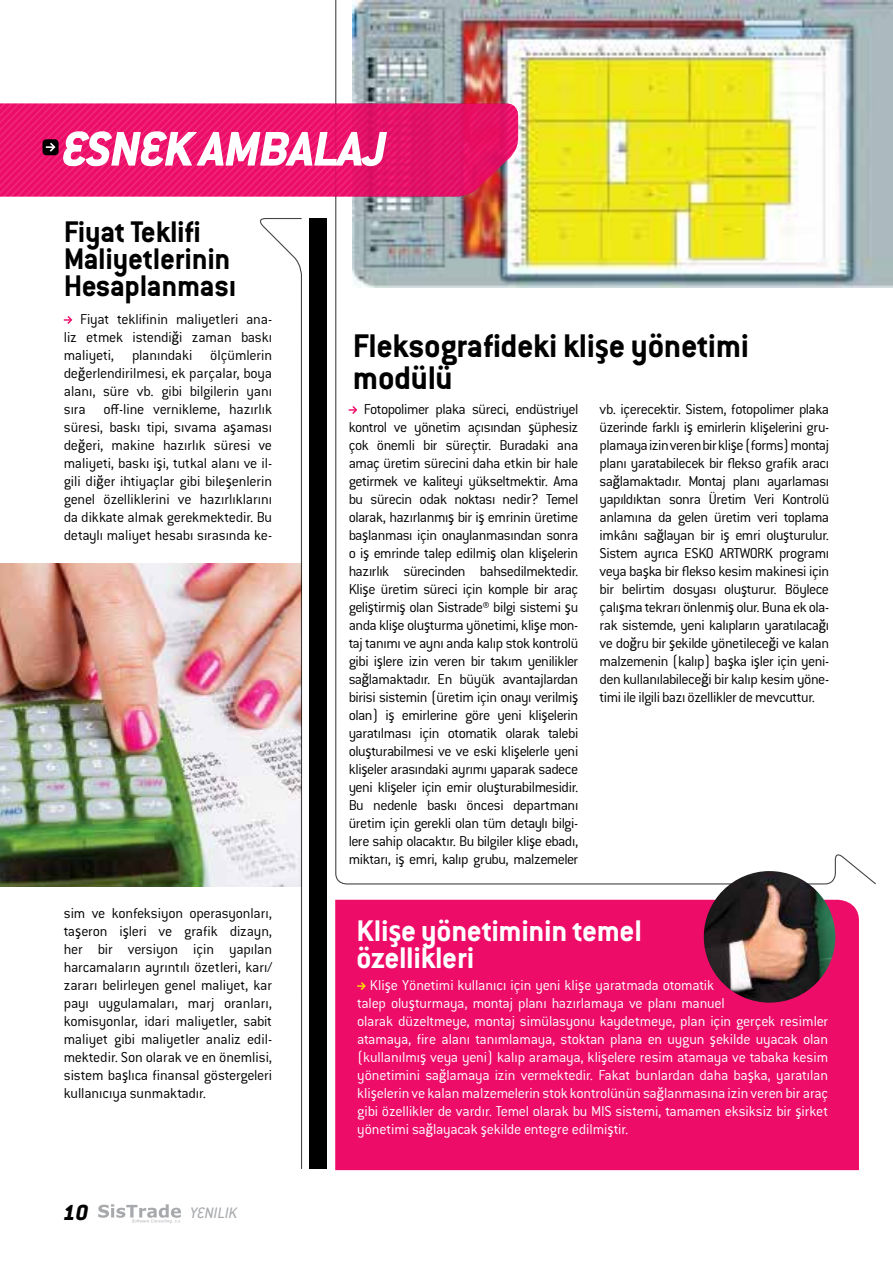
<style>
.page{position:relative;width:893px;height:1263px;background:#fff}
.page>*{position:absolute;margin:0;border:0;box-sizing:border-box;transform-origin:0 0}
.t1{font:italic 800 53.4px "Conduit ITC Std";letter-spacing:-.02em;color:#fff}
.t2{font:700 36px/31.5px "Conduit ITC Std";letter-spacing:-.01em;color:#000}
.t3{font:700 32.7px/27px "Conduit ITC Std";letter-spacing:-.01em;color:#000}
.t4{font:700 32.7px/27px "Conduit ITC Std";letter-spacing:-.01em;color:#fff}
.t5{font:italic 800 24px "Conduit ITC Std";color:#000}
.t6{font:italic 16.65px "Conduit ITC Std";color:#a7a9ac}
.t7{font:300 15.75px/18px "Conduit ITC Std";letter-spacing:-.02em;color:#000;text-align:justify}
.t8{font:300 15.75px/18px "Conduit ITC Std";letter-spacing:-.015em;color:#fff}
.s1{font-family:"Calibri";font-weight:400}
.s2{font-family:"Calibri"}
</style>
<div class="page">
<svg style="left:98px;top:1204px;width:83px;height:19px"></svg>
<img style="left:0;top:563px;width:258px;height:323px">
<div style="left:335px;top:900px;width:524px;height:270px;background:#ed0d69"></div>
<svg style="left:357px;top:980px;width:10px;height:12px"></svg>
<div style="left:310px;top:219px;width:17px;height:950px;background:#000"></div>
<svg style="left:258px;top:218px;width:45px;height:951px"></svg>
<svg style="left:64px;top:316px;width:9px;height:8px"></svg>
<svg style="left:335px;top:0;width:542px;height:885px"></svg>
<svg style="left:0;top:104px;width:518px;height:92px;background:#e8176c"></svg>
<svg style="left:349px;top:404px;width:9px;height:12px"></svg>
<img style="left:704px;top:871px;width:131px;height:132px;border-radius:66px">
<h1 class="t1" style="left:62px;top:117px;width:326px">ESNEK AMBALAJ</h1>
<h3 class="t3" style="left:64px;top:217px;width:174px">Fiyat Teklifi<br>Maliyetlerinin<br>Hesaplanması</h3>
<p class="t7" style="left:64px;top:310px;width:210px;text-indent:16px">Fiyat teklifinin maliyetleri ana&shy;liz etmek istendi<span class="s1">ğ</span>i zaman baskı maliyeti, planındaki ölçümlerin de<span class="s1">ğ</span>erlendirilmesi, ek parçalar, boya alanı, süre vb. gibi bilgilerin yanı sıra off-line vernikleme, hazırlık süresi, baskı tipi, sıvama a<span class="s1">ş</span>aması de<span class="s1">ğ</span>eri, makine hazırlık süresi ve maliyeti, baskı i<span class="s1">ş</span>i, tutkal alanı ve il&shy;gili di<span class="s1">ğ</span>er ihtiyaçlar gibi bile<span class="s1">ş</span>enlerin genel özelliklerini ve hazırlıklarını da dikkate almak gerekmektedir. Bu detaylı maliyet hesabı sırasında ke-</p>
<h2 class="t2" style="left:353px;top:329px;width:398px">Fleksografideki kli<span class="s2">ş</span>e yönetimi modülü</h2>
<p class="t7" style="left:349px;top:400px;width:231px;text-indent:15px">Fotopolimer plaka süreci, endüstriyel kontrol ve yönetim açısından <span class="s1">ş</span>üphesiz çok önemli bir süreçtir. Buradaki ana amaç üretim sürecini daha etkin bir hale getirmek ve kaliteyi yükseltmektir. Ama bu sürecin odak noktası nedir? Temel olarak, hazırlanmı<span class="s1">ş</span> bir i<span class="s1">ş</span> emrinin üretime ba<span class="s1">ş</span>lanması için onaylanmasından sonra o i<span class="s1">ş</span> emrinde talep edilmi<span class="s1">ş</span> olan kli<span class="s1">ş</span>elerin hazırlık sürecinden bahsedilmektedir.<br>Kli<span class="s1">ş</span>e üretim süreci için komple bir araç geli<span class="s1">ş</span>tirmi<span class="s1">ş</span> olan Sistrade® bilgi sistemi <span class="s1">ş</span>u anda kli<span class="s1">ş</span>e olu<span class="s1">ş</span>turma yönetimi, kli<span class="s1">ş</span>e mon&shy;taj tanımı ve aynı anda kalıp stok kontrolü gibi i<span class="s1">ş</span>lere izin veren bir takım yenilikler sa<span class="s1">ğ</span>lamaktadır. En büyük avantajlardan birisi sistemin (üretim için onayı verilmi<span class="s1">ş </span>olan) i<span class="s1">ş</span> emirlerine göre yeni kli<span class="s1">ş</span>elerin yaratılması için otomatik olarak talebi olu<span class="s1">ş</span>turabilmesi ve ve eski kli<span class="s1">ş</span>elerle yeni kli<span class="s1">ş</span>eler arasındaki ayrımı yaparak sadece yeni kli<span class="s1">ş</span>eler için emir olu<span class="s1">ş</span>turabilmesidir.<br>Bu nedenle baskı öncesi departmanı üretim için gerekli olan tüm detaylı bilgi&shy;lere sahip olacaktır. Bu bilgiler kli<span class="s1">ş</span>e ebadı, miktarı, i<span class="s1">ş</span> emri, kalıp grubu, malzemeler</p>
<p class="t7" style="left:600px;top:400px;width:231px">vb. içerecektir. Sistem, fotopolimer plaka üzerinde farklı i<span class="s1">ş</span> emirlerin kli<span class="s1">ş</span>elerini gru&shy;plamaya izin veren bir kli<span class="s1">ş</span>e (forms) montaj planı yaratabilecek bir flekso grafik aracı sa<span class="s1">ğ</span>lamaktadır. Montaj planı ayarlaması yapıldıktan sonra Üretim Veri Kontrolü anlamına da gelen üretim veri toplama imkânı sa<span class="s1">ğ</span>layan bir i<span class="s1">ş</span> emri olu<span class="s1">ş</span>turulur.<br>Sistem ayrıca ESKO ARTWORK programı veya ba<span class="s1">ş</span>ka bir flekso kesim makinesi için bir belirtim dosyası olu<span class="s1">ş</span>turur. Böylece çalı<span class="s1">ş</span>ma tekrarı önlenmi<span class="s1">ş</span> olur. Buna ek ola&shy;rak sistemde, yeni kalıpların yaratılaca<span class="s1">ğ</span>ı ve do<span class="s1">ğ</span>ru bir <span class="s1">ş</span>ekilde yönetilece<span class="s1">ğ</span>i ve kalan malzemenin (kalıp) ba<span class="s1">ş</span>ka i<span class="s1">ş</span>ler için yeni&shy;den kullanılabilece<span class="s1">ğ</span>i bir kalıp kesim yöne&shy;timi ile ilgili bazı özellikler de mevcuttur.</p>
<p class="t7" style="left:64px;top:904px;width:210px">sim ve konfeksiyon operasyonları, ta<span class="s1">ş</span>eron i<span class="s1">ş</span>leri ve grafik dizayn, her bir versiyon için yapılan harcamaların ayrıntılı özetleri, karı/ zararı belirleyen genel maliyet, kar payı uygulamaları, marj oranları, komisyonlar, idari maliyetler, sabit maliyet gibi maliyetler analiz edil&shy;mektedir. Son olarak ve en önemlisi, sistem ba<span class="s1">ş</span>lıca finansal göstergeleri kullanıcıya sunmaktadır.</p>
<h3 class="t4" style="left:356px;top:916px;width:287px">Kli<span class="s2">ş</span>e yönetiminin temel özellikleri</h3>
<p class="t8" style="left:357px;top:976px;width:473px;text-indent:13px">Kli<span class="s1">ş</span>e Yönetimi kullanıcı için yeni kli<span class="s1">ş</span>e yaratmada otomatik<br>talep olu<span class="s1">ş</span>turmaya, montaj planı hazırlamaya ve planı manuel<br>olarak düzeltmeye, montaj simülasyonu kaydetmeye, plan için gerçek resimler atamaya, fire alanı tanımlamaya, stoktan plana en uygun <span class="s1">ş</span>ekilde uyacak olan (kullanılmı<span class="s1">ş</span> veya yeni) kalıp aramaya, kli<span class="s1">ş</span>elere resim atamaya ve tabaka kesim yönetimini sa<span class="s1">ğ</span>lamaya izin vermektedir. Fakat bunlardan daha ba<span class="s1">ş</span>ka, yaratılan kli<span class="s1">ş</span>elerin ve kalan malzemelerin stok kontrolünün sa<span class="s1">ğ</span>lanmasına izin veren bir araç gibi özellikler de vardır. Temel olarak bu MIS sistemi, tamamen eksiksiz bir <span class="s1">ş</span>irket yönetimi sa<span class="s1">ğ</span>layacak <span class="s1">ş</span>ekilde entegre edilmi<span class="s1">ş</span>tir.</p>
<h3 class="t5" style="left:63px;top:1198px;width:27px">10</h3>
<p class="t6" style="left:190px;top:1202px;width:48px">YENILIK</p>
</div>
